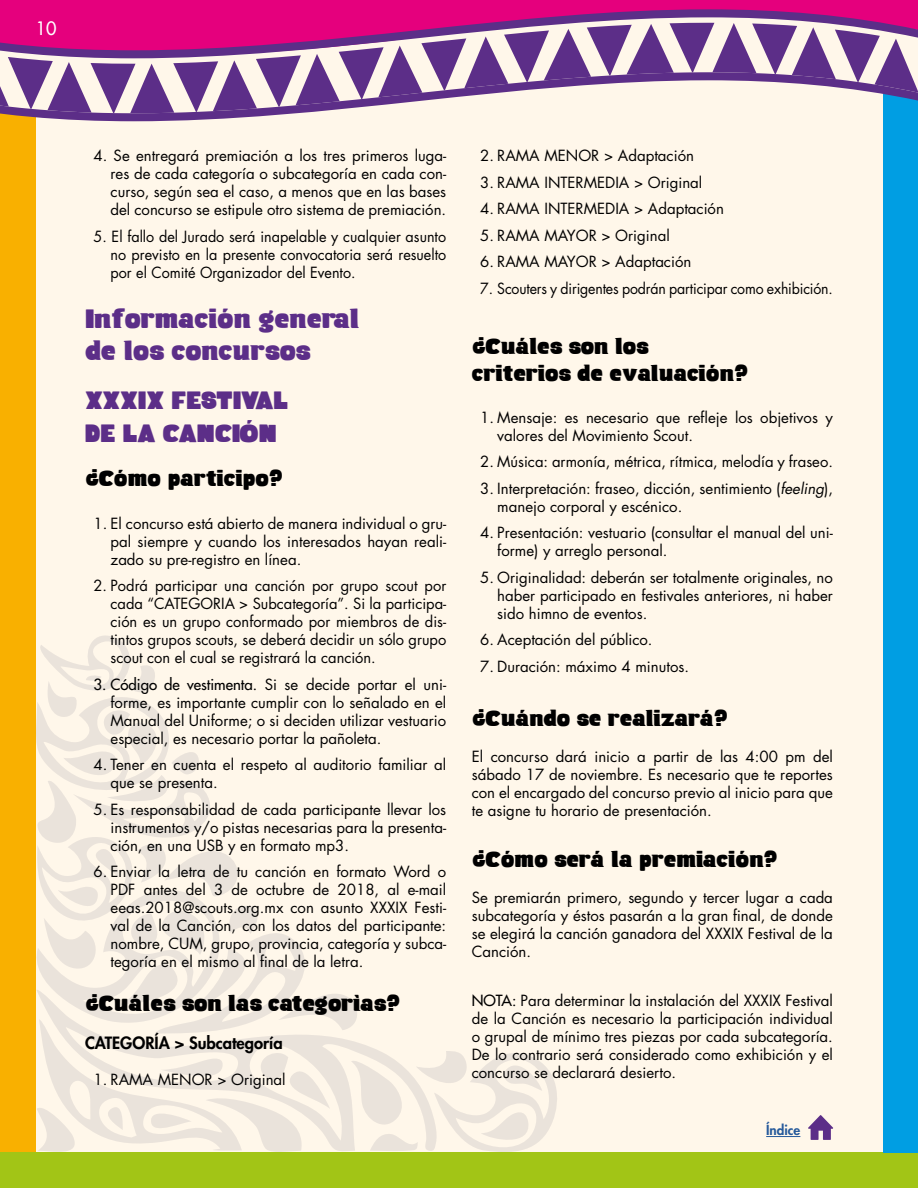
<style>
.page{position:relative;width:918px;height:1188px;background:#fff7ea}
.page>*{position:absolute;margin:0;border:0;box-sizing:border-box;transform-origin:0 0}
.t1{font:27px/32.4px "Musa Paradisiaca";color:#5c2e88}
.t2{font:25.5px/32.4px "Musa Paradisiaca";color:#5c2e88}
.t3{font:22.5px/27px "Musa Paradisiaca";color:#000}
.t4{font:500 18px "Futura Std";color:#fff}
.t5{font:800 16.5px "Futura Std";color:#000}
.t6{font:15px/18px "Futura Std";color:#000;text-align:justify}
.t7{font:15px/18px "Futura Std";color:#000;text-align:justify;scale:.96 1}
.t8{font:15px "Futura Std";color:#000;scale:.94 1}
.t9{font:800 13.5px "Futura Std";color:#265a9b}
.s1{font-weight:500}
.s2{font-style:italic}
</style>
<div class="page">
<div style="left:0;top:1152px;width:918px;height:36px;background:#a2c516"></div>
<div style="left:883px;top:94px;width:35px;height:1058px;background:#009ee3"></div>
<div style="left:0;top:112px;width:36px;height:1040px;background:#f9b000"></div>
<svg style="left:36px;top:635px;width:521px;height:517px"></svg>
<div style="left:0;top:0;width:918px;height:9px;background:#e5007d"></div>
<svg style="left:8px;top:58px;width:902px;height:14px"></svg>
<svg style="left:0;top:72px;width:918px;height:49px"></svg>
<svg style="left:0;top:9px;width:918px;height:49px"></svg>
<svg style="left:808px;top:1115px;width:25px;height:25px"></svg>
<hr style="left:766px;top:1136px;width:34px;height:1px;background:#265a9b">
<p class="t4" style="left:36px;top:17px;width:22px">10</p>
<p class="t6" style="left:111px;top:147px;width:337px;text-indent:-17px">4. Se entregará premiación a los tres primeros luga&shy;res de cada categoría o subcategoría en cada con&shy;curso, según sea el caso, a menos que en las bases del concurso se estipule otro sistema de premiación.</p>
<p class="t7" style="left:111px;top:227px;width:351px;text-indent:-17px">5. El fallo del Jurado será inapelable y cualquier asunto no previsto en la presente convocatoria será resuelto por el Comité Organizador del Evento.</p>
<h1 class="t1" style="left:85px;top:303px;width:276px">Informaciòn general de los concursos</h1>
<h2 class="t2" style="left:85px;top:384px;width:204px">XXXIX FESTIVAL<br>DE LA CANCIÒN</h2>
<h3 class="t3" style="left:85px;top:466px;width:199px">¿Còmo participo?</h3>
<p class="t6" style="left:111px;top:515px;width:337px;text-indent:-17px">1. El concurso está abierto de manera individual o gru&shy;pal siempre y cuando los interesados hayan reali&shy;zado su pre-registro en línea.</p>
<p class="t6" style="left:111px;top:577px;width:337px;text-indent:-17px">2. Podrá participar una canción por grupo scout por cada “CATEGORIA &gt; Subcategoría”. Si la participa&shy;ción es un grupo conformado por miembros de dis&shy;tintos grupos scouts, se deberá decidir un sólo grupo scout con el cual se registrará la canción.</p>
<p class="t6" style="left:111px;top:676px;width:337px;text-indent:-17px"><span class="s1">3. Código de vestimenta.</span> Si se decide portar el uni&shy;forme, es importante cumplir con lo señalado en el Manual del Uniforme; o si deciden utilizar vestuario especial, es necesario portar la pañoleta.</p>
<p class="t6" style="left:111px;top:756px;width:337px;text-indent:-17px">4. Tener en cuenta el respeto al auditorio familiar al que se presenta.</p>
<p class="t6" style="left:111px;top:801px;width:337px;text-indent:-17px">5. Es responsabilidad de cada participante llevar los instrumentos y/o pistas necesarias para la presenta&shy;ción, en una USB y en formato mp3.</p>
<p class="t6" style="left:111px;top:863px;width:337px;text-indent:-17px">6. Enviar la letra de tu canción en formato Word o PDF antes del 3 de octubre de 2018, al e-mail eeas.2018@scouts.org.mx con asunto XXXIX Festi&shy;val de la Canción, con los datos del participante: nombre, CUM, grupo, provincia, categoría y subca&shy;tegoría en el mismo al final de la letra.</p>
<h3 class="t3" style="left:85px;top:990px;width:316px">¿Cuàles son las categorías?</h3>
<p class="t5" style="left:85px;top:1033px;width:199px">CATEGORÍA &gt; Subcategoría</p>
<p class="t6" style="left:94px;top:1071px;width:194px">1. RAMA MENOR &gt; Original</p>
<p class="t6" style="left:480px;top:147px;width:215px">2. RAMA MENOR &gt; Adaptación</p>
<p class="t6" style="left:480px;top:173px;width:224px">3. RAMA INTERMEDIA &gt; Original</p>
<p class="t6" style="left:480px;top:200px;width:245px">4. RAMA INTERMEDIA &gt; Adaptación</p>
<p class="t6" style="left:480px;top:226px;width:191px">5. RAMA MAYOR &gt; Original</p>
<p class="t6" style="left:480px;top:253px;width:213px">6. RAMA MAYOR &gt; Adaptación</p>
<p class="t8" style="left:480px;top:279px;width:377px">7. Scouters y dirigentes podrán participar como exhibición.</p>
<h3 class="t3" style="left:472px;top:333px;width:278px">¿Cuàles son los criterios de evaluaciòn?</h3>
<p class="t6" style="left:497px;top:409px;width:337px;text-indent:-17px">1. Mensaje: es necesario que refleje los objetivos y valores del Movimiento Scout.</p>
<p class="t6" style="left:480px;top:453px;width:354px">2. Música: armonía, métrica, rítmica, melodía y fraseo.</p>
<p class="t6" style="left:497px;top:480px;width:337px;text-indent:-17px">3. Interpretación: fraseo, dicción, sentimiento (<span class="s2">feeling</span>), manejo corporal y escénico.</p>
<p class="t6" style="left:497px;top:524px;width:337px;text-indent:-17px">4. Presentación: vestuario (consultar el manual del uni&shy;forme) y arreglo personal.</p>
<p class="t6" style="left:497px;top:569px;width:337px;text-indent:-17px">5. Originalidad: deberán ser totalmente originales, no haber participado en festivales anteriores, ni haber sido himno de eventos.</p>
<p class="t6" style="left:480px;top:631px;width:174px">6. Aceptación del público.</p>
<p class="t6" style="left:480px;top:658px;width:210px">7. Duración: máximo 4 minutos.</p>
<h3 class="t3" style="left:472px;top:705px;width:257px">¿Cuàndo se realizarà?</h3>
<p class="t6" style="left:472px;top:747px;width:363px">El concurso dará inicio a partir de las 4:00 pm del sábado 17 de noviembre. Es necesario que te reportes con el encargado del concurso previo al inicio para que te asigne tu horario de presentación.</p>
<h3 class="t3" style="left:472px;top:846px;width:307px">¿Còmo serà la premiaciòn?</h3>
<p class="t6" style="left:472px;top:889px;width:363px">Se premiarán primero, segundo y tercer lugar a cada subcategoría y éstos pasarán a la gran final, de donde se elegirá la canción ganadora del XXXIX Festival de la Canción.</p>
<p class="t6" style="left:472px;top:991px;width:363px"><span class="s1">NOTA:</span> Para determinar la instalación del XXXIX Festival de la Canción es necesario la participación individual o grupal de mínimo tres piezas por cada subcategoría.<br>De lo contrario será considerado como exhibición y el concurso se declarará desierto.</p>
<p class="t9" style="left:766px;top:1122px;width:36px">Índice</p>
</div>
